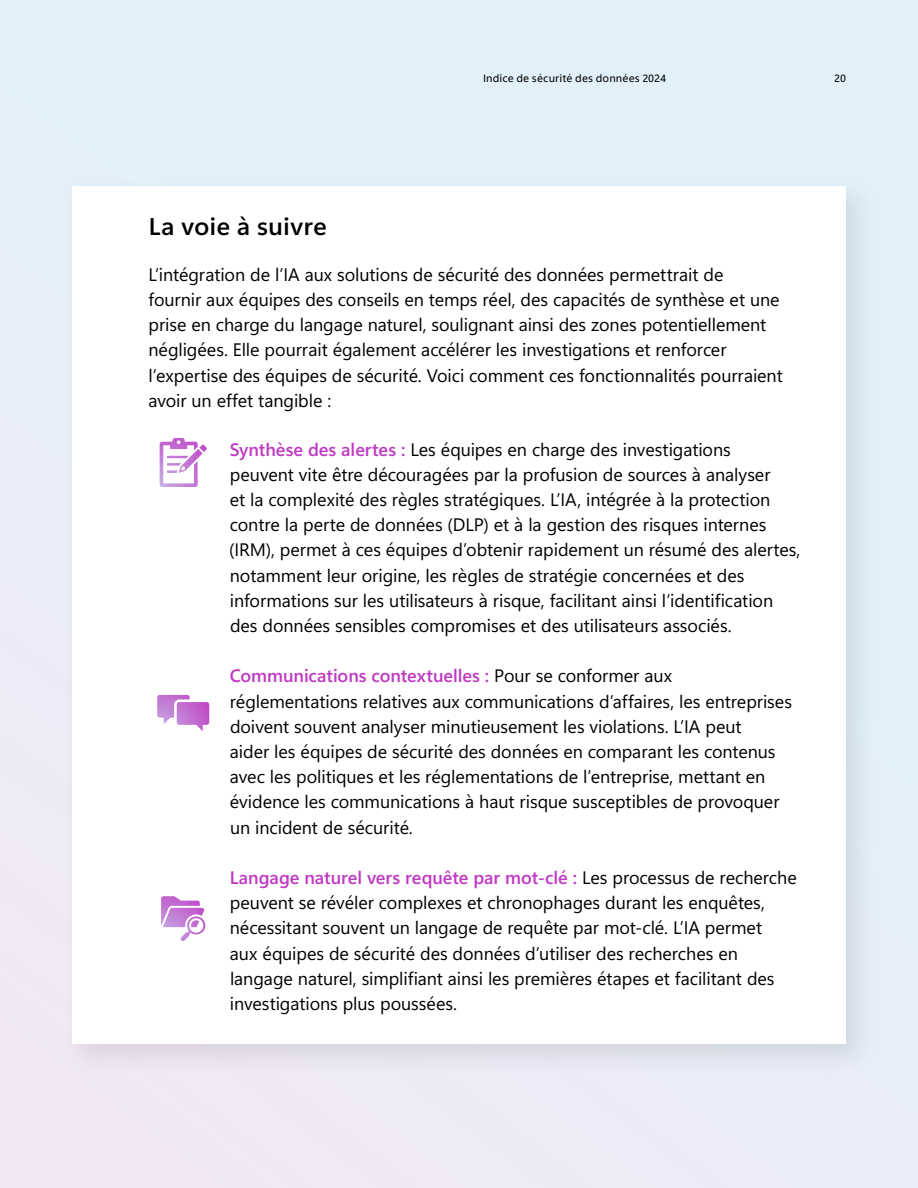
<style>
.page{position:relative;width:918px;height:1188px;background:#fff}
.page>*{position:absolute;margin:0;border:0;box-sizing:border-box;transform-origin:0 0}
.Large_Display_Type{font:24px "Segoe Sans 50000";letter-spacing:-.01em;color:#000}
.Body_copy{font:18px/25.2px "Segoe Sans a 8000";letter-spacing:-.005em;color:#000}
.Large_Display_Type-2{font:18px/25.2px "Segoe Sans a 8000";letter-spacing:-.005em;color:#000}
.t1{font:10.5px "Segoe Sans 50000";letter-spacing:.01em;color:#000}
.s1{color:#c03bc4}
</style>
<div class="page">
<div style="left:0;top:0;width:918px;height:1188px;background:linear-gradient(to right,#e9edf7,#e4f0f8)"></div>
<div style="left:60px;top:174px;width:819px;height:903px;background:#000;opacity:.1"></div>
<div style="left:72px;top:186px;width:774px;height:858px;background:#fff"></div>
<svg style="left:160px;top:438px;width:47px;height:49px"></svg>
<svg style="left:157px;top:695px;width:52px;height:36px"></svg>
<svg style="left:161px;top:896px;width:45px;height:45px"></svg>
<p class="t1" style="left:483px;top:71px;width:185px">Indice de sécurité des données 2024</p>
<p class="t1" style="left:834px;top:71px;width:13px">20</p>
<p class="Large_Display_Type" style="left:148px;top:210px;width:180px">La voie à suivre</p>
<p class="Large_Display_Type-2" style="left:148px;top:261px;width:636px">L’intégration de l’IA aux solutions de sécurité des données permettrait de<br>fournir aux équipes des conseils en temps réel, des capacités de synthèse et une prise en charge du langage naturel, soulignant ainsi des zones potentiellement négligées. Elle pourrait également accélérer les investigations et renforcer l’expertise des équipes de sécurité. Voici comment ces fonctionnalités pourraient avoir un effet tangible :</p>
<p class="Body_copy" style="left:229px;top:436px;width:573px"><span class="s1">Synthèse des alertes :</span> Les équipes en charge des investigations<br>peuvent vite être découragées par la profusion de sources à analyser<br>et la complexité des règles stratégiques. L’IA, intégrée à la protection contre la perte de données (DLP) et à la gestion des risques internes (IRM), permet à ces équipes d’obtenir rapidement un résumé des alertes, notamment leur origine, les règles de stratégie concernées et des informations sur les utilisateurs à risque, facilitant ainsi l’identification des données sensibles compromises et des utilisateurs associés.</p>
<p class="Body_copy" style="left:230px;top:663px;width:564px"><span class="s1">Communications contextuelles :</span> Pour se conformer aux réglementations relatives aux communications d’affaires, les entreprises doivent souvent analyser minutieusement les violations. L’IA peut<br>aider les équipes de sécurité des données en comparant les contenus avec les politiques et les réglementations de l’entreprise, mettant en évidence les communications à haut risque susceptibles de provoquer un incident de sécurité.</p>
<p class="Body_copy" style="left:230px;top:865px;width:569px"><span class="s1">Langage naturel vers requête par mot-clé :</span> Les processus de recherche peuvent se révéler complexes et chronophages durant les enquêtes, nécessitant souvent un langage de requête par mot-clé. L’IA permet<br>aux équipes de sécurité des données d’utiliser des recherches en langage naturel, simplifiant ainsi les premières étapes et facilitant des investigations plus poussées.</p>
</div>
